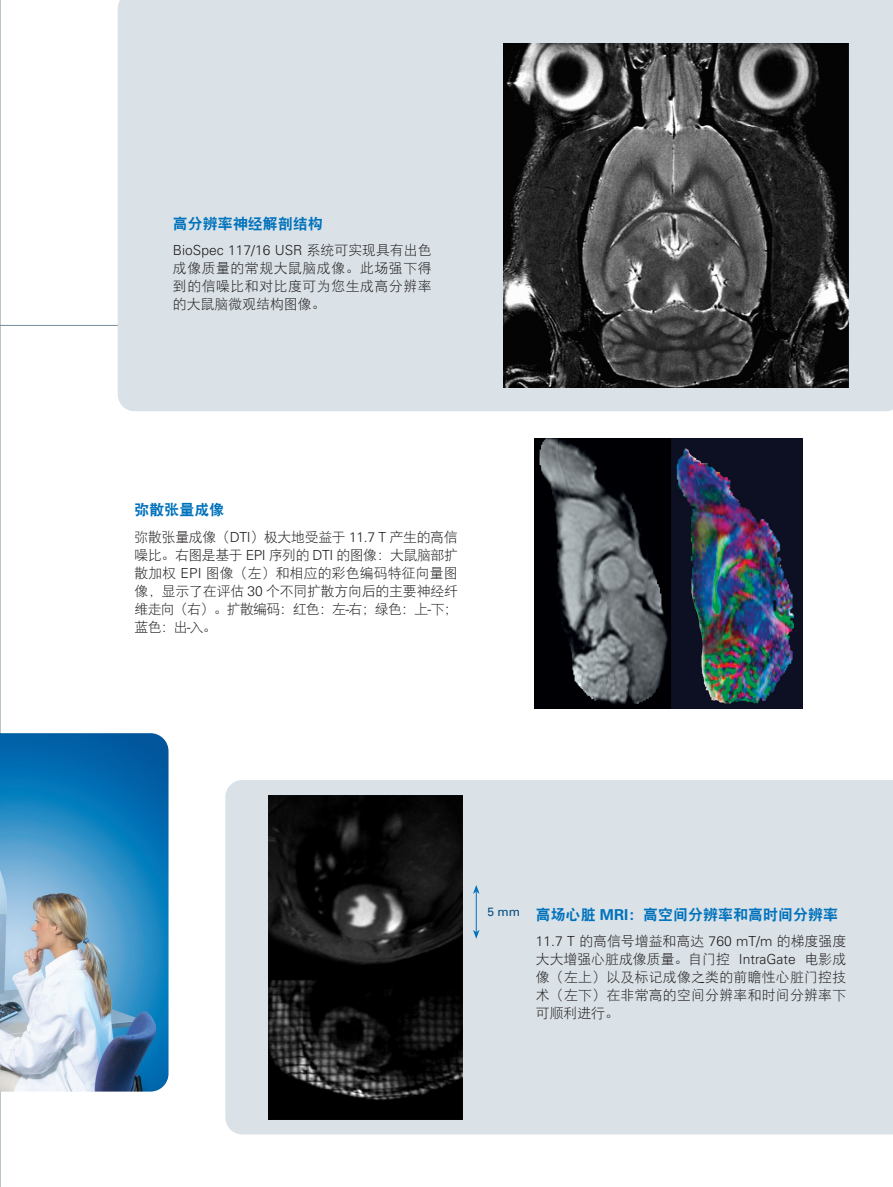
<style>
.page{position:relative;width:893px;height:1187px;background:#fff}
.page>*{position:absolute;margin:0;border:0;box-sizing:border-box;transform-origin:0 0}
.brochure_paragraph-h{font:15px "DFP Hei W9";color:#0072bc}
.brochure_body{font:13.8px/18px "DF Hei W3";letter-spacing:.02em;color:#231f20;text-align:justify}
.brochure_legend{font:12px "Univers LT Std";color:#004a7f}
.s1{font-family:"Univers LT Std";font-weight:300}
.s2{font-family:"Univers LT Std";font-weight:700}
</style>
<div class="page">
<hr style="left:0;top:0;width:1px;height:1186px;background:#738a95">
<div style="left:225px;top:780px;width:668px;height:354px;background:#dae2e7"></div>
<img style="left:534px;top:438px;width:268px;height:270px">
<hr style="left:0;top:325px;width:893px;height:1px;background:#738a95">
<div style="left:118px;top:0;width:775px;height:411px;background:#dae2e7"></div>
<img style="left:0;top:733px;width:169px;height:358px">
<img style="left:503px;top:44px;width:346px;height:343px">
<img style="left:269px;top:795px;width:193px;height:324px">
<hr style="left:476px;top:891px;width:1px;height:41px;background:#0072bc">
<svg style="left:473px;top:884px;width:6px;height:9px"></svg>
<svg style="left:473px;top:929px;width:6px;height:9px"></svg>
<p class="brochure_paragraph-h" style="left:173px;top:216px;width:152px">高分辨率神经解剖结构</p>
<p class="brochure_body" style="left:173px;top:241px;width:260px"><span class="s1">BioSpec 117/16 USR</span> 系统可实现具有出色成像质量的常规大鼠脑成像。此场强下得到的信噪比和对比度可为您生成高分辨率的大鼠脑微观结构图像。</p>
<p class="brochure_paragraph-h" style="left:135px;top:502px;width:91px">弥散张量成像</p>
<p class="brochure_body" style="left:135px;top:527px;width:325px">弥散张量成像（<span class="s1">DTI</span>）极大地受益于 <span class="s1">11.7 T</span> 产生的高信噪比。右图是基于 <span class="s1">EPI</span> 序列的 <span class="s1">DTI</span> 的图像：大鼠脑部扩散加权 <span class="s1">EPI</span> 图像（左）和相应的彩色编码特征向量图像，显示了在评估 <span class="s1">30</span> 个不同扩散方向后的主要神经纤维走向（右）。扩散编码：红色：左<span class="s1">-</span>右；绿色：上<span class="s1">-</span>下；蓝色：出<span class="s1">-</span>入。</p>
<p class="brochure_legend" style="left:488px;top:904px;width:34px">5 mm</p>
<p class="brochure_paragraph-h" style="left:536px;top:906px;width:304px">高场心脏 <span class="s2">MRI</span>：高空间分辨率和高时间分辨率</p>
<p class="brochure_body" style="left:536px;top:932px;width:312px"><span class="s1">11.7 T</span> 的高信号增益和高达 <span class="s1">760 mT/m</span> 的梯度强度大大增强心脏成像质量。自门控 <span class="s1">IntraGate</span> 电影成像（左上）以及标记成像之类的前瞻性心脏门控技术（左下）在非常高的空间分辨率和时间分辨率下可顺利进行。</p>
</div>
